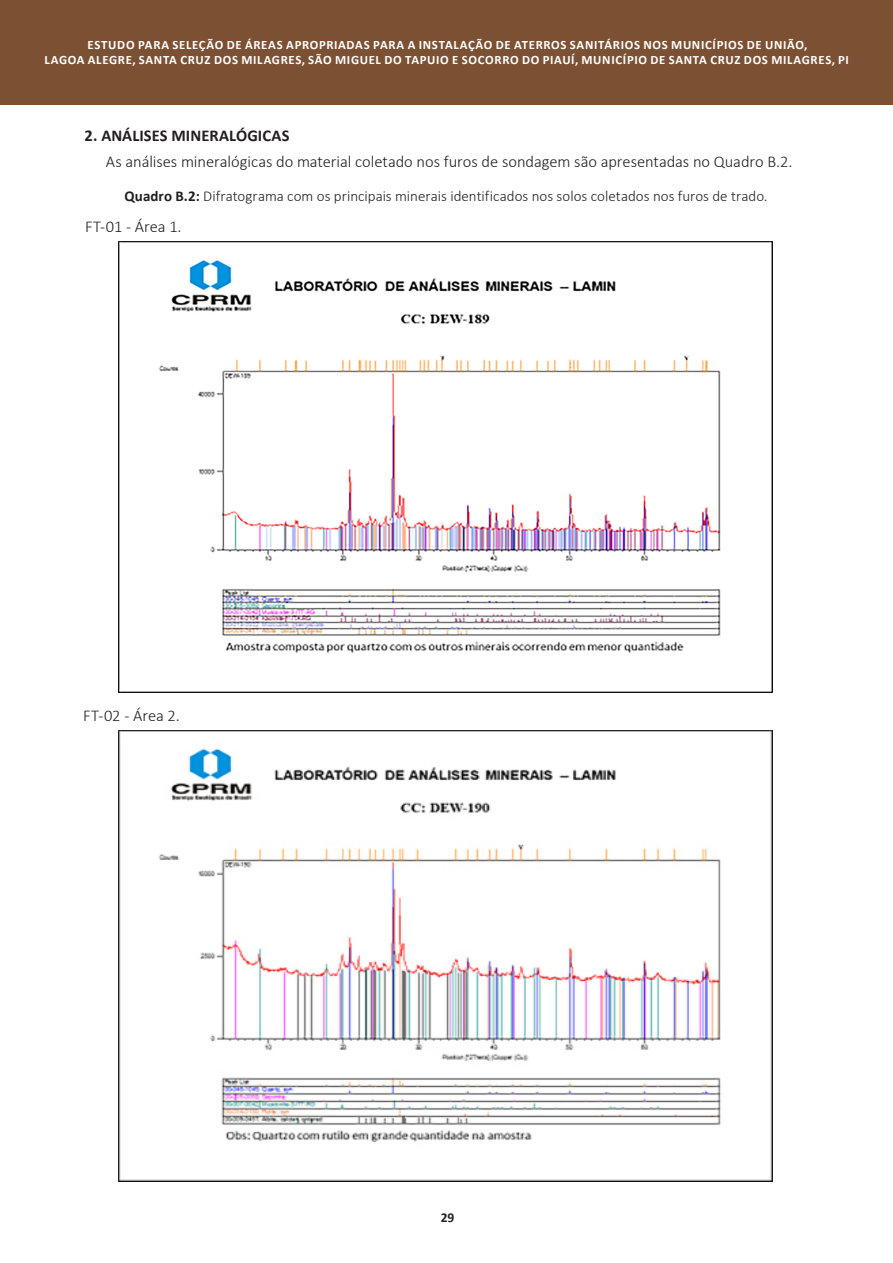
<style>
.page{position:relative;width:893px;height:1263px;background:#fff}
.page>*{position:absolute;margin:0;border:0;box-sizing:border-box;transform-origin:0 0}
.t1{font:300 16.5px "Calibri";letter-spacing:-.005em;color:#231f20}
.t2{font:700 16.5px "Calibri";letter-spacing:.005em;color:#231f20}
.t3{font:300 15px "Calibri";color:#231f20}
.t4{font:700 13.5px "Calibri";color:#231f20}
.t5{font:700 12.75px/15.3px "Calibri";letter-spacing:.05em;color:#fff;text-align:center}
.s1{font-weight:700}
</style>
<div class="page">
<div style="left:0;top:0;width:893px;height:105px;background:#7c5133"></div>
<img style="left:119px;top:241px;width:653px;height:451px">
<img style="left:119px;top:731px;width:653px;height:451px">
<p class="t5" style="left:44px;top:37px;width:806px">ESTUDO PARA SELEÇÃO DE ÁREAS APROPRIADAS PARA A INSTALAÇÃO DE ATERROS SANITÁRIOS NOS MUNICÍPIOS DE UNIÃO,<br>LAGOA ALEGRE, SANTA CRUZ DOS MILAGRES, SÃO MIGUEL DO TAPUIO E SOCORRO DO PIAUÍ, MUNICÍPIO DE SANTA CRUZ DOS MILAGRES, PI</p>
<p class="t2" style="left:85px;top:124px;width:206px">2. ANÁLISES MINERALÓGICAS</p>
<p class="t1" style="left:106px;top:151px;width:688px">As análises mineralógicas do material coletado nos furos de sondagem são apresentadas no Quadro B.2.</p>
<p class="t3" style="left:124px;top:187px;width:645px"><span class="s1">Quadro B.2:</span> Difratograma com os principais minerais identificados nos solos coletados nos furos de trado.</p>
<p class="t1" style="left:85px;top:216px;width:98px">FT-01 - Área 1.</p>
<p class="t1" style="left:83px;top:706px;width:98px">FT-02 - Área 2.</p>
<p class="t4" style="left:441px;top:1208px;width:15px">29</p>
</div>
